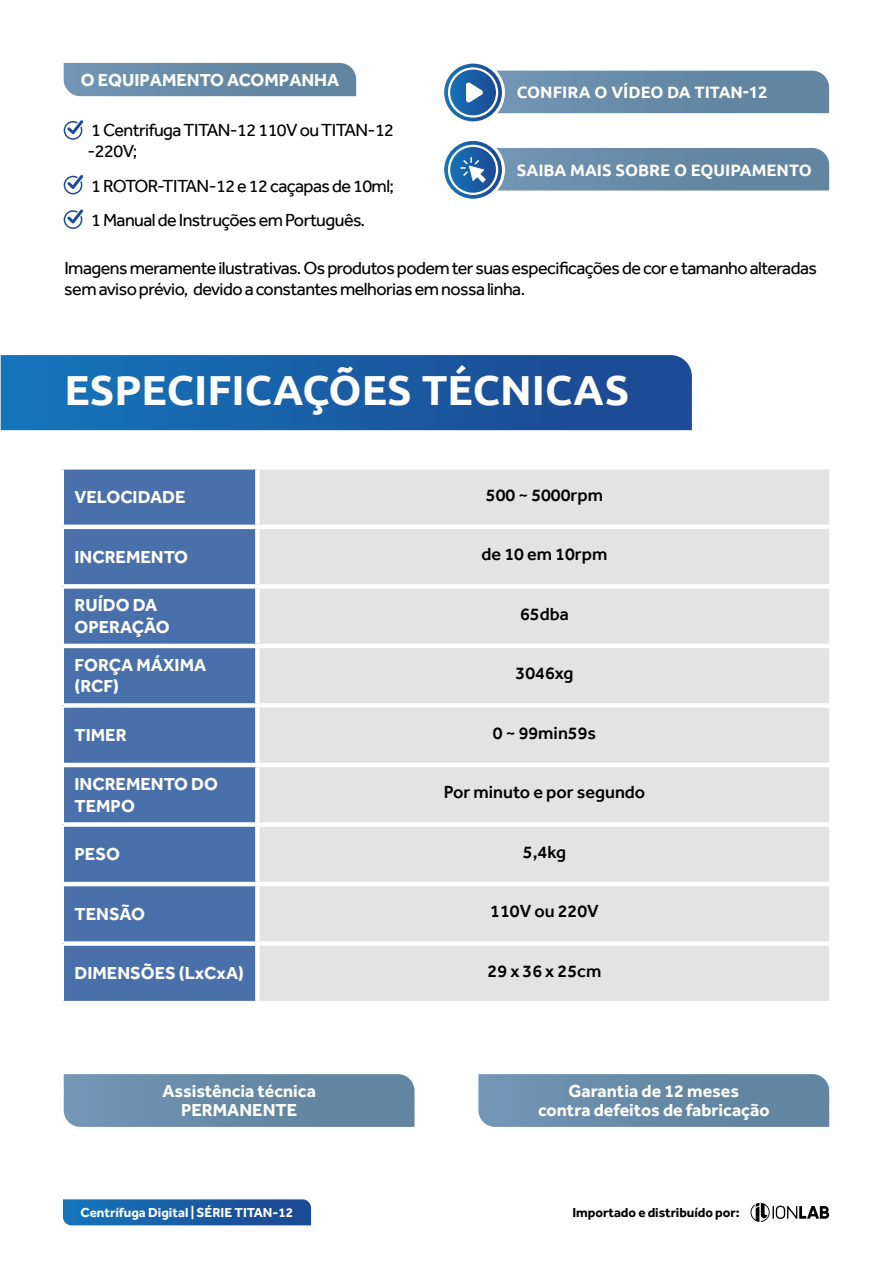
<style>
.page{position:relative;width:893px;height:1263px;background:#fff}
.page>*{position:absolute;margin:0;border:0;box-sizing:border-box;transform-origin:0 0}
.t1{font:700 42px "Ubuntu";color:#fff}
.t2{font:18px/21.6px "Effra";letter-spacing:-.03em;color:#000}
.t3{font:700 18px/21.6px "Effra";color:#fff}
.t4{font:500 18px "Effra";color:#000}
.t5{font:700 16.5px "Ubuntu";color:#fff}
.t6{font:700 13.5px "Effra";color:#fff}
.t7{font:700 13.5px "Effra";letter-spacing:-.005em;color:#000}
</style>
<div class="page">
<svg style="left:63px;top:1199px;width:248px;height:26px;background:#1d60a7"></svg>
<svg style="left:443px;top:139px;width:60px;height:61px"></svg>
<div style="left:441px;top:138px;width:64px;height:64px;border:3px solid #fff;border-radius:50%"></div>
<div style="left:448px;top:145px;width:50px;height:50px;border:2px solid #fff;border-radius:50%"></div>
<svg style="left:460px;top:148px;width:369px;height:43px;background:#668baa"></svg>
<svg style="left:443px;top:62px;width:60px;height:61px"></svg>
<div style="left:441px;top:61px;width:64px;height:63px;border:3px solid #fff;border-radius:50%"></div>
<div style="left:448px;top:67px;width:50px;height:51px;border:2px solid #fff;border-radius:50%"></div>
<svg style="left:466px;top:71px;width:363px;height:42px;background:#678ba9"></svg>
<svg style="left:64px;top:63px;width:292px;height:33px;background:#698ca8"></svg>
<svg style="left:64px;top:120px;width:19px;height:20px"></svg>
<svg style="left:64px;top:175px;width:19px;height:19px"></svg>
<svg style="left:64px;top:209px;width:19px;height:20px"></svg>
<svg style="left:64px;top:1074px;width:351px;height:53px;background:#698ca8"></svg>
<svg style="left:478px;top:1074px;width:351px;height:53px;background:#698ca8"></svg>
<svg style="left:750px;top:1203px;width:79px;height:19px"></svg>
<svg style="left:1px;top:355px;width:691px;height:75px;background:#195ea5"></svg>
<div style="left:64px;top:470px;width:191px;height:531px;background:#4970aa"></div>
<div style="left:260px;top:470px;width:569px;height:531px;background:#e3e3e3"></div>
<hr style="left:64px;top:525px;width:196px;height:4px;background:#fff">
<div style="left:64px;top:584px;width:196px;height:5px;background:#fff"></div>
<hr style="left:64px;top:644px;width:196px;height:4px;background:#fff">
<div style="left:64px;top:703px;width:196px;height:5px;background:#fff"></div>
<hr style="left:64px;top:763px;width:196px;height:4px;background:#fff">
<div style="left:64px;top:822px;width:196px;height:5px;background:#fff"></div>
<hr style="left:64px;top:882px;width:196px;height:4px;background:#fff">
<div style="left:64px;top:941px;width:196px;height:5px;background:#fff"></div>
<hr style="left:260px;top:525px;width:569px;height:4px;background:#fff">
<div style="left:260px;top:584px;width:569px;height:5px;background:#fff"></div>
<hr style="left:260px;top:644px;width:569px;height:4px;background:#fff">
<div style="left:260px;top:703px;width:569px;height:5px;background:#fff"></div>
<hr style="left:260px;top:763px;width:569px;height:4px;background:#fff">
<div style="left:260px;top:822px;width:569px;height:5px;background:#fff"></div>
<hr style="left:260px;top:882px;width:569px;height:4px;background:#fff">
<div style="left:260px;top:941px;width:569px;height:5px;background:#fff"></div>
<p class="t3" style="left:81px;top:68px;width:260px">O EQUIPAMENTO ACOMPANHA</p>
<p class="t2" style="left:88px;top:119px;width:308px">1 Centrifuga TITAN-12 110V ou TITAN-12 -220V;</p>
<p class="t2" style="left:91px;top:168px;width:304px;line-height:34.3px">1 ROTOR-TITAN-12 e 12 caçapas de 10ml;<br>1 Manual de Instruções em Português.</p>
<p class="t2" style="left:64px;top:256px;width:754px">Imagens meramente ilustrativas. Os produtos podem ter suas especificações de cor e tamanho alteradas sem aviso prévio, devido a constantes melhorias em nossa linha.</p>
<p class="t5" style="left:517px;top:82px;width:252px">CONFIRA O VÍDEO DA TITAN-12</p>
<p class="t5" style="left:517px;top:160px;width:296px">SAIBA MAIS SOBRE O EQUIPAMENTO</p>
<h1 class="t1" style="left:64px;top:364px;width:566px">ESPECIFICAÇÕES TÉCNICAS</h1>
<p class="t3" style="left:75px;top:486px;width:112px">VELOCIDADE</p>
<p class="t4" style="left:486px;top:484px;width:119px">500 ~ 5000rpm</p>
<p class="t3" style="left:75px;top:545px;width:115px">INCREMENTO</p>
<p class="t4" style="left:482px;top:543px;width:127px">de 10 em 10rpm</p>
<p class="t3" style="left:75px;top:594px;width:97px">RUÍDO DA<br>OPERAÇÃO</p>
<p class="t4" style="left:520px;top:603px;width:50px">65dba</p>
<p class="t3" style="left:75px;top:654px;width:133px">FORÇA MÁXIMA (RCF)</p>
<p class="t4" style="left:516px;top:662px;width:59px">3046xg</p>
<p class="t3" style="left:75px;top:724px;width:54px">TIMER</p>
<p class="t4" style="left:493px;top:722px;width:105px">0 ~ 99min59s</p>
<p class="t3" style="left:75px;top:773px;width:145px">INCREMENTO DO<br>TEMPO</p>
<p class="t4" style="left:444px;top:781px;width:203px">Por minuto e por segundo</p>
<p class="t3" style="left:75px;top:843px;width:47px">PESO</p>
<p class="t4" style="left:523px;top:841px;width:45px">5,4kg</p>
<p class="t3" style="left:75px;top:902px;width:72px">TENSÃO</p>
<p class="t4" style="left:490px;top:900px;width:110px">110V ou 220V</p>
<p class="t3" style="left:75px;top:962px;width:171px">DIMENSÕES (LxCxA)</p>
<p class="t4" style="left:488px;top:960px;width:115px">29 x 36 x 25cm</p>
<p class="t3" style="left:162px;top:1080px;width:155px;line-height:19.5px;text-align:center">Assistência técnica<br>PERMANENTE</p>
<p class="t3" style="left:538px;top:1080px;width:233px;line-height:19.5px;text-align:center">Garantia de 12 meses<br>contra defeitos de fabricação</p>
<p class="t6" style="left:80px;top:1204px;width:214px">Centrífuga Digital | SÉRIE TITAN-12</p>
<p class="t7" style="left:572px;top:1204px;width:169px">Importado e distribuído por:</p>
</div>
